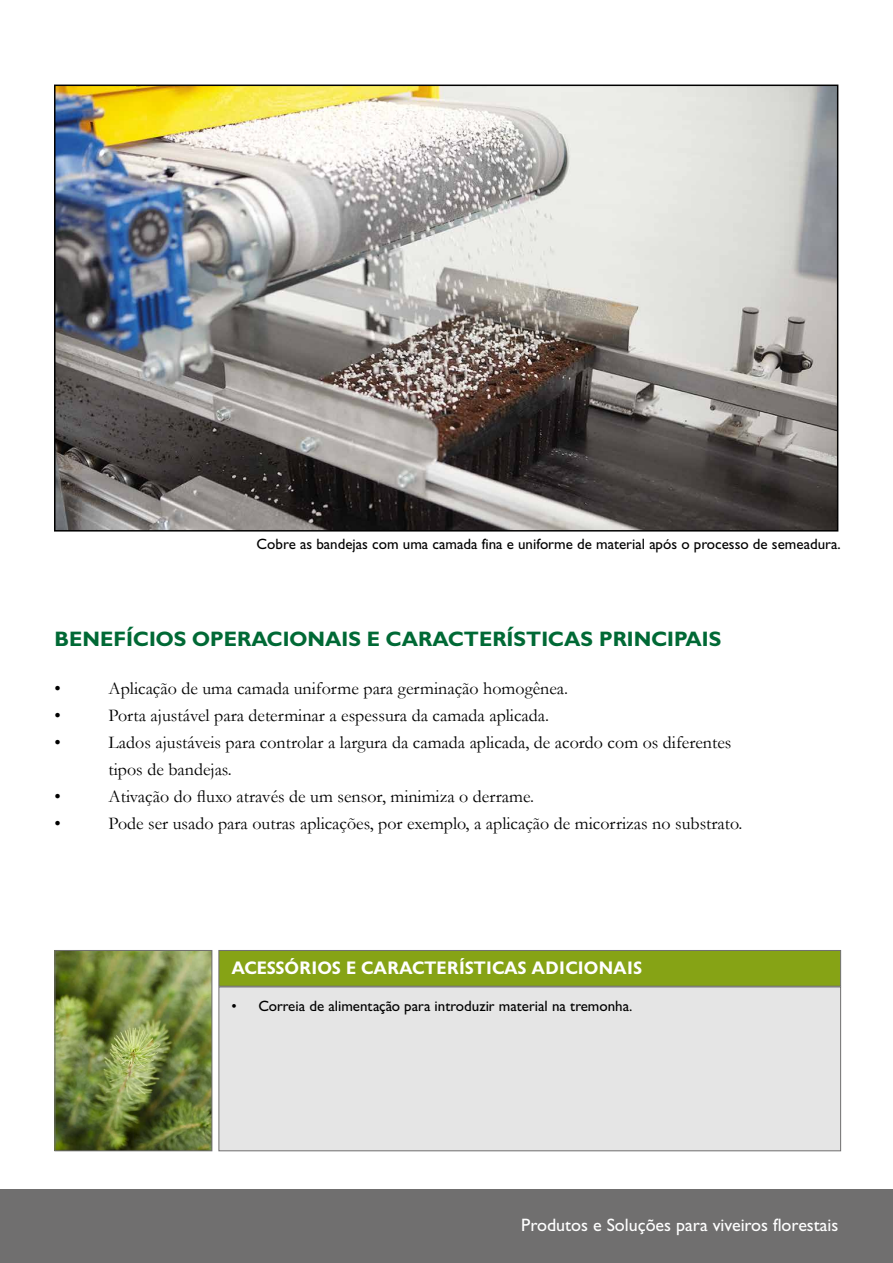
<style>
.page{position:relative;width:893px;height:1263px;background:#fff}
.page>*{position:absolute;margin:0;border:0;box-sizing:border-box;transform-origin:0 0}
.t1{font:700 21px "Gill Sans MT Pro";color:#006935}
.t2{font:18px/27px "Garamond";color:#000}
.t3{font:18px "Gill Sans";color:#fff}
.t4{font:700 18px "Gill Sans Display MT Pro";color:#fff}
.t5{font:15px "Gill Sans";color:#000}
.t6{font:500 15px "Gill Sans MT Pro";color:#000}
</style>
<div class="page">
<div style="left:0;top:1189px;width:893px;height:74px;background:#706f6f"></div>
<img style="left:57px;top:952px;width:153px;height:197px">
<div style="left:55px;top:950px;width:157px;height:201px;border:1px solid #706f6f"></div>
<div style="left:219px;top:950px;width:622px;height:36px;background:#86a315;border:1px solid #706f6f"></div>
<div style="left:219px;top:987px;width:622px;height:164px;background:#e5e5e5"></div>
<div style="left:219px;top:986px;width:622px;height:165px;border:1px solid #706f6f"></div>
<img style="left:57px;top:88px;width:778px;height:440px">
<div style="left:54px;top:85px;width:784px;height:446px;border:2px solid #000"></div>
<p class="t5" style="left:257px;top:535px;width:586px">Cobre as bandejas com uma camada fina e uniforme de material após o processo de semeadura.</p>
<p class="t1" style="left:55px;top:626px;width:668px">BENEFÍCIOS OPERACIONAIS E CARACTERÍSTICAS PRINCIPAIS</p>
<p class="t2" style="left:55px;top:675px;width:8px">•</p>
<p class="t2" style="left:109px;top:675px;width:461px">Aplicação de uma camada uniforme para germinação homogênea.</p>
<p class="t2" style="left:55px;top:702px;width:8px">•</p>
<p class="t2" style="left:109px;top:702px;width:442px">Porta ajustável para determinar a espessura da camada aplicada.</p>
<p class="t2" style="left:55px;top:729px;width:8px">•</p>
<p class="t2" style="left:109px;top:729px;width:624px">Lados ajustáveis para controlar a largura da camada aplicada, de acordo com os diferentes tipos de bandejas.</p>
<p class="t2" style="left:55px;top:783px;width:8px">•</p>
<p class="t2" style="left:109px;top:783px;width:427px">Ativação do fluxo através de um sensor, minimiza o derrame.</p>
<p class="t2" style="left:55px;top:810px;width:8px">•</p>
<p class="t2" style="left:109px;top:810px;width:635px">Pode ser usado para outras aplicações, por exemplo, a aplicação de micorrizas no substrato.</p>
<p class="t4" style="left:231px;top:958px;width:412px">ACESSÓRIOS E CARACTERÍSTICAS ADICIONAIS</p>
<p class="t6" style="left:231px;top:997px;width:403px">• Correia de alimentação para introduzir material na tremonha.</p>
<p class="t3" style="left:521px;top:1215px;width:319px">Produtos e Soluções para viveiros florestais</p>
</div>
